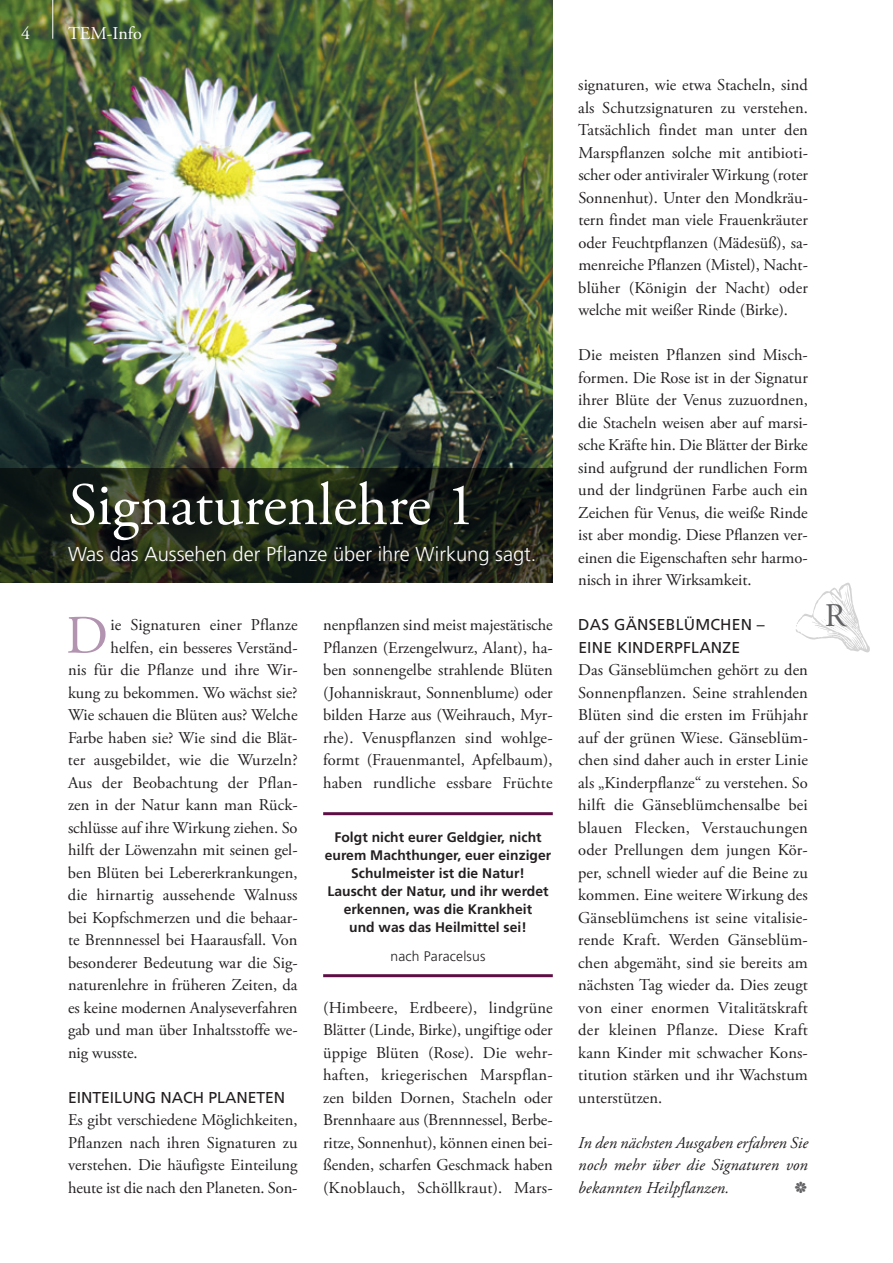
<style>
.page{position:relative;width:893px;height:1263px;background:#fff}
.page>*{position:absolute;margin:0;border:0;box-sizing:border-box;transform-origin:0 0}
.t1{font:60px "Adobe Garamond Pro";color:#fff}
.t2{font:54px "Adobe Garamond Pro";color:#b293b0}
.t3{font:33px "Adobe Garamond Pro";color:#636366}
.t4{font:300 20.1px "Frutiger";color:#fff}
.t5{font:18px "Adobe Garamond Pro";color:#fff}
.t6{font:16.5px/22.5px "Adobe Garamond Pro";color:#231f20;text-align:justify}
.t7{font:italic 16.5px/22.5px "Adobe Garamond Pro";color:#231f20;text-align:justify}
.t8{font:15.75px "Frutiger";color:#231f20}
.t9{font:700 13.8px/18px "Frutiger";letter-spacing:.005em;color:#231f20;text-align:center}
.t10{font:300 13.8px "Frutiger";letter-spacing:.015em;color:#231f20}
</style>
<div class="page">
<img style="left:0;top:0;width:553px;height:468px">
<svg style="left:0;top:468px;width:553px;height:115px;background:#1c2416"></svg>
<hr style="left:52px;top:0;width:1px;height:39px;background:#fff">
<hr style="left:323px;top:812px;width:230px;height:3px;background:#5d0f45">
<hr style="left:323px;top:974px;width:230px;height:3px;background:#5d0f45">
<hr style="left:892px;top:472px;width:1px;height:111px;background:#231f20">
<svg style="left:795px;top:583px;width:75px;height:69px"></svg>
<p class="t5" style="left:21px;top:22px;width:10px">4</p>
<p class="t5" style="left:68px;top:22px;width:75px">TEM-Info</p>
<h1 class="t1" style="left:68px;top:469px;width:409px">Signaturenlehre 1</h1>
<p class="t4" style="left:68px;top:542px;width:470px">Was das Aussehen der Pflanze über ihre Wirkung sagt.</p>
<h2 class="t2" style="left:66px;top:603px;width:44px">D</h2>
<p class="t6" style="left:111px;top:614px;width:189px">ie Signaturen einer Pflanze</p>
<p class="t6" style="left:111px;top:637px;width:189px">helfen, ein besseres Verständ-</p>
<p class="t6" style="left:68px;top:659px;width:231px">nis für die Pflanze und ihre Wir-</p>
<p class="t6" style="left:68px;top:682px;width:231px">kung zu bekommen. Wo wächst sie?</p>
<p class="t6" style="left:68px;top:704px;width:231px">Wie schauen die Blüten aus? Welche</p>
<p class="t6" style="left:68px;top:727px;width:231px">Farbe haben sie? Wie sind die Blät-</p>
<p class="t6" style="left:68px;top:749px;width:231px">ter ausgebildet, wie die Wurzeln?</p>
<p class="t6" style="left:68px;top:772px;width:231px">Aus der Beobachtung der Pflan-</p>
<p class="t6" style="left:68px;top:794px;width:231px">zen in der Natur kann man Rück-</p>
<p class="t6" style="left:68px;top:817px;width:231px">schlüsse auf ihre Wirkung ziehen. So</p>
<p class="t6" style="left:68px;top:839px;width:231px">hilft der Löwenzahn mit seinen gel-</p>
<p class="t6" style="left:68px;top:862px;width:231px">ben Blüten bei Lebererkrankungen,</p>
<p class="t6" style="left:68px;top:884px;width:231px">die hirnartig aussehende Walnuss</p>
<p class="t6" style="left:68px;top:907px;width:231px">bei Kopfschmerzen und die behaar-</p>
<p class="t6" style="left:68px;top:929px;width:231px">te Brennnessel bei Haarausfall. Von</p>
<p class="t6" style="left:68px;top:952px;width:231px">besonderer Bedeutung war die Sig-</p>
<p class="t6" style="left:68px;top:974px;width:231px">naturenlehre in früheren Zeiten, da</p>
<p class="t6" style="left:68px;top:997px;width:231px">es keine modernen Analyseverfahren</p>
<p class="t6" style="left:68px;top:1019px;width:231px">gab und man über Inhaltsstoffe we-</p>
<p class="t6" style="left:68px;top:1042px;width:71px">nig wusste.</p>
<p class="t8" style="left:68px;top:1088px;width:219px">EINTEILUNG NACH PLANETEN</p>
<p class="t6" style="left:68px;top:1109px;width:231px">Es gibt verschiedene Möglichkeiten, Pflanzen nach ihren Signaturen zu verstehen. Die häufigste Einteilung heute ist die nach den Planeten. Son-</p>
<p class="t6" style="left:323px;top:614px;width:231px">nenpflanzen sind meist majestätische Pflanzen (Erzengelwurz, Alant), ha&shy;ben sonnengelbe strahlende Blüten (Johanniskraut, Sonnenblume) oder bilden Harze aus (Weihrauch, Myr&shy;rhe). Venuspflanzen sind wohlge&shy;formt (Frauenmantel, Apfelbaum), haben rundliche essbare Früchte</p>
<p class="t9" style="left:325px;top:828px;width:228px">Folgt nicht eurer Geldgier, nicht eurem Machthunger, euer einziger<br>Schulmeister ist die Natur!<br>Lauscht der Natur, und ihr werdet erkennen, was die Krankheit<br>und was das Heilmittel sei!</p>
<p class="t10" style="left:390px;top:948px;width:97px">nach Paracelsus</p>
<p class="t6" style="left:323px;top:997px;width:231px">(Himbeere, Erdbeere), lindgrüne Blätter (Linde, Birke), ungiftige oder üppige Blüten (Rose). Die wehr&shy;haften, kriegerischen Marspflan&shy;zen bilden Dornen, Stacheln oder Brennhaare aus (Brennnessel, Berbe&shy;ritze, Sonnenhut), können einen bei&shy;ßenden, scharfen Geschmack haben (Knoblauch, Schöllkraut). Mars-</p>
<p class="t6" style="left:578px;top:74px;width:231px">signaturen, wie etwa Stacheln, sind als Schutzsignaturen zu verstehen.<br>Tatsächlich findet man unter den Marspflanzen solche mit antibioti&shy;scher oder antiviraler Wirkung (roter Sonnenhut). Unter den Mondkräu&shy;tern findet man viele Frauenkräuter oder Feuchtpflanzen (Mädesüß), sa&shy;menreiche Pflanzen (Mistel), Nacht&shy;blüher (Königin der Nacht) oder welche mit weißer Rinde (Birke).</p>
<p class="t6" style="left:578px;top:344px;width:231px">Die meisten Pflanzen sind Misch&shy;formen. Die Rose ist in der Signatur ihrer Blüte der Venus zuzuordnen, die Stacheln weisen aber auf marsi&shy;sche Kräfte hin. Die Blätter der Birke sind aufgrund der rundlichen Form und der lindgrünen Farbe auch ein Zeichen für Venus, die weiße Rinde ist aber mondig. Diese Pflanzen ver&shy;einen die Eigenschaften sehr harmo&shy;nisch in ihrer Wirksamkeit.</p>
<p class="t8" style="left:578px;top:615px;width:58px">DAS GÄNSEBL</p>
<p class="t8" style="left:684px;top:615px;width:24px">ÜMCHEN</p>
<p class="t8" style="left:757px;top:615px;width:9px">–</p>
<p class="t8" style="left:578px;top:638px;width:9px">EINE</p>
<p class="t8" style="left:617px;top:638px;width:21px">KINDERPFLANZE</p>
<p class="t6" style="left:578px;top:659px;width:231px">Das Gänseblümchen gehört zu den Sonnenpflanzen. Seine strahlenden Blüten sind die ersten im Frühjahr auf der grünen Wiese. Gänseblüm&shy;chen sind daher auch in erster Linie als „Kinderpflanze“ zu verstehen. So hilft die Gänseblümchensalbe bei blauen Flecken, Verstauchungen oder Prellungen dem jungen Kör&shy;per, schnell wieder auf die Beine zu kommen. Eine weitere Wirkung des Gänseblümchens ist seine vitalisie&shy;rende Kraft. Werden Gänseblüm&shy;chen abgemäht, sind sie bereits am nächsten Tag wieder da. Dies zeugt von einer enormen Vitalitätskraft der kleinen Pflanze. Diese Kraft kann Kinder mit schwacher Kons&shy;titution stärken und ihr Wachstum unterstützen.</p>
<p class="t7" style="left:578px;top:1132px;width:231px">In den nächsten Ausgaben erfahren Sie noch mehr über die Signaturen von bekannten Heilpflanzen.</p>
<h3 class="t3" style="left:825px;top:596px;width:23px">R</h3>
</div>
